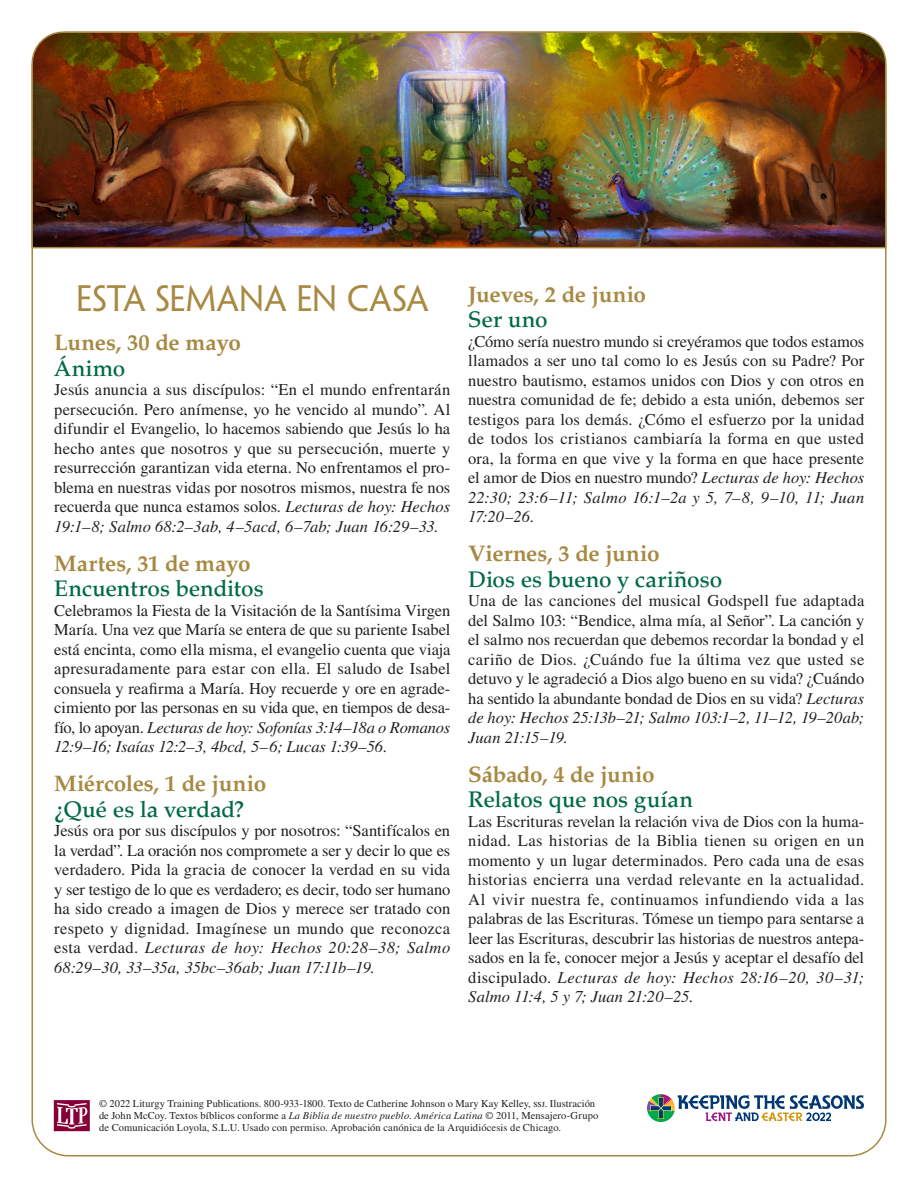
<style>
.page{position:relative;width:918px;height:1188px;background:#fff}
.page>*{position:absolute;margin:0;border:0;box-sizing:border-box;transform-origin:0 0}
.sect1__back_EASTR{font:33px "Penumbra Flare Std";letter-spacing:-.005em;color:#a78942}
.h1__back_EASTR{font:700 22.5px "Palatino LT Std";letter-spacing:-.015em;color:#a78942}
.h2__back_ALL{font:500 22.5px "Palatino LT Std";letter-spacing:-.005em;color:#026a43}
.para__back-SPA{font:16.5px/19.5px "Times LT Std";letter-spacing:-.005em;color:#231f20;text-align:justify}
.t1{font:10.5px/12px "Times LT Std";letter-spacing:.01em;color:#231f20}
.s1{font-style:italic}
</style>
<div class="page">
<svg style="left:54px;top:1100px;width:36px;height:31px"></svg>
<svg style="left:647px;top:1094px;width:217px;height:28px"></svg>
<img style="left:31px;top:31px;width:856px;height:218px">
<p class="sect1__back_EASTR" style="left:76px;top:279px;width:354px">ESTA SEMANA EN CASA</p>
<p class="h1__back_EASTR" style="left:54px;top:330px;width:188px">Lunes, 30 de mayo</p>
<p class="h2__back_ALL" style="left:54px;top:355px;width:73px">Ánimo</p>
<p class="para__back-SPA" style="left:54px;top:380px;width:398px">Jesús anuncia a sus discípulos: “En el mundo enfrentarán persecución. Pero anímense, yo he vencido al mundo”. Al difundir el Evangelio, lo hacemos sabiendo que Jesús lo ha hecho antes que nosotros y que su persecución, muerte y resurrección garantizan vida eterna. No enfrentamos el pro&shy;blema en nuestras vidas por nosotros mismos, nuestra fe nos recuerda que nunca estamos solos. <span class="s1">Lecturas de hoy: Hechos 19:1–8; Salmo 68:2–3ab, 4–5acd, 6–7ab; Juan 16:29–33</span>.</p>
<p class="h1__back_EASTR" style="left:54px;top:550px;width:198px">Martes, 31 de mayo</p>
<p class="h2__back_ALL" style="left:54px;top:576px;width:211px">Encuentros benditos</p>
<p class="para__back-SPA" style="left:54px;top:601px;width:398px">Celebramos la Fiesta de la Visitación de la Santísima Virgen María. Una vez que María se entera de que su pariente Isabel está encinta, como ella misma, el evangelio cuenta que viaja apresuradamente para estar con ella. El saludo de Isabel consuela y reafirma a María. Hoy recuerde y ore en agrade&shy;cimiento por las personas en su vida que, en tiempos de desa&shy;fío, lo apoyan. <span class="s1">Lecturas de hoy: Sofonías 3:14–18a o Romanos 12:9–16; Isaías 12:2–3, 4bcd, 5–6; Lucas 1:39–56.</span></p>
<p class="h1__back_EASTR" style="left:54px;top:771px;width:213px">Miércoles, 1 de junio</p>
<p class="h2__back_ALL" style="left:54px;top:796px;width:192px">¿Qué es la verdad?</p>
<p class="para__back-SPA" style="left:54px;top:821px;width:398px">Jesús ora por sus discípulos y por nosotros: “Santifícalos en la verdad”. La oración nos compromete a ser y decir lo que es verdadero. Pida la gracia de conocer la verdad en su vida y ser testigo de lo que es verdadero; es decir, todo ser humano ha sido creado a imagen de Dios y merece ser tratado con respeto y dignidad. Imagínese un mundo que reconozca esta verdad. <span class="s1">Lecturas de hoy: Hechos 20:28–38; Salmo 68:29–30, 33–35a, 35bc–36ab; Juan 17:11b–19.</span></p>
<p class="h1__back_EASTR" style="left:468px;top:281px;width:179px">Jueves, 2 de junio</p>
<p class="h2__back_ALL" style="left:468px;top:307px;width:81px">Ser uno</p>
<p class="para__back-SPA" style="left:468px;top:331px;width:398px">¿Cómo sería nuestro mundo si creyéramos que todos estamos llamados a ser uno tal como lo es Jesús con su Padre? Por nuestro bautismo, estamos unidos con Dios y con otros en nuestra comunidad de fe; debido a esta unión, debemos ser testigos para los demás. ¿Cómo el esfuerzo por la unidad de todos los cristianos cambiaría la forma en que usted ora, la forma en que vive y la forma en que hace presente el amor de Dios en nuestro mundo? <span class="s1">Lecturas de hoy: Hechos 22:30; 23:6–11; Salmo 16:1–2a y 5, 7–8, 9–10, 11; Juan 17:20–26.</span></p>
<p class="h1__back_EASTR" style="left:468px;top:541px;width:193px">Viernes, 3 de junio</p>
<p class="h2__back_ALL" style="left:468px;top:566px;width:255px">Dios es bueno y cariñoso</p>
<p class="para__back-SPA" style="left:468px;top:591px;width:398px">Una de las canciones del musical Godspell fue adaptada del Salmo 103: “Bendice, alma mía, al Señor”. La canción y el salmo nos recuerdan que debemos recordar la bondad y el cariño de Dios. ¿Cuándo fue la última vez que usted se detuvo y le agradeció a Dios algo bueno en su vida? ¿Cuándo ha sentido la abundante bondad de Dios en su vida? <span class="s1">Lecturas de hoy: Hechos 25:13b–21; Salmo 103:1–2, 11–12, 19–20ab; Juan 21:15–19.</span></p>
<p class="h1__back_EASTR" style="left:468px;top:761px;width:188px">Sábado, 4 de junio</p>
<p class="h2__back_ALL" style="left:468px;top:787px;width:226px">Relatos que nos guían</p>
<p class="para__back-SPA" style="left:468px;top:811px;width:398px">Las Escrituras revelan la relación viva de Dios con la huma&shy;nidad. Las historias de la Biblia tienen su origen en un momento y un lugar determinados. Pero cada una de esas historias encierra una verdad relevante en la actualidad.<br>Al vivir nuestra fe, continuamos infundiendo vida a las palabras de las Escrituras. Tómese un tiempo para sentarse a leer las Escrituras, descubrir las historias de nuestros antepa&shy;sados en la fe, conocer mejor a Jesús y aceptar el desafío del discipulado. <span class="s1">Lecturas de hoy: Hechos 28:16–20, 30–31; Salmo 11:4, 5 y 7; Juan 21:20–25.</span></p>
<p class="t1" style="left:99px;top:1097px;width:501px">© 2022 Liturgy Training Publications. 800-933-1800. Texto de Catherine Johnson o Mary Kay Kelley, ssj. Ilustración de John McCoy. Textos bíblicos conforme a <span class="s1">La Biblia de nuestro pueblo. América Latina</span> © 2011, Mensajero-Grupo de Comunicación Loyola, S.L.U. Usado con permiso. Aprobación canónica de la Arquidiócesis de Chicago.</p>
</div>
